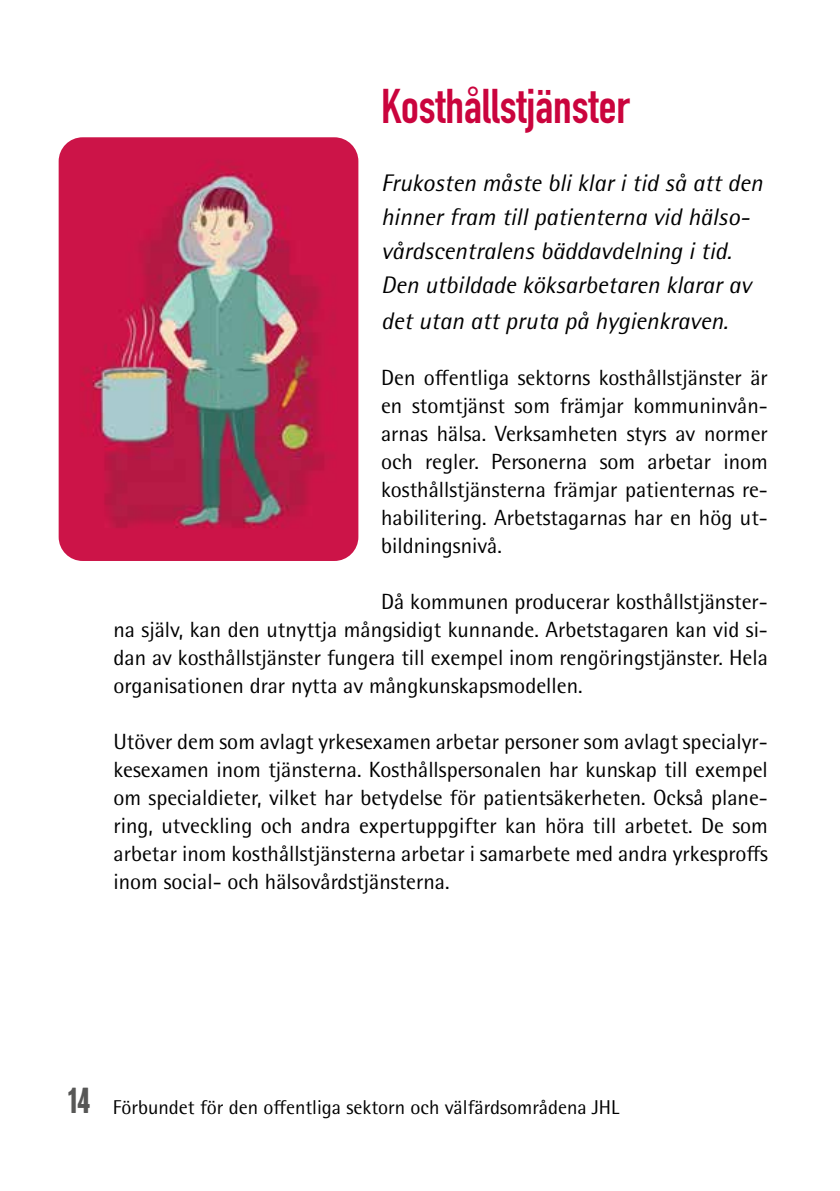
<style>
.page{position:relative;width:840px;height:1191px;background:#fff}
.page>*{position:absolute;margin:0;border:0;box-sizing:border-box;transform-origin:0 0}
.t1{font:48px "DIN Engschrift Std";color:#ca043d}
.t2{font:italic 24px/34.6px "Rotis Semi Sans Std";color:#000}
.t3{font:22px/28px "Rotis Semi Sans Std";color:#000;text-align:justify}
.t4{font:20px "Rotis Semi Sans Std";color:#000}
.s1{font-family:"Franchise";font-weight:700;font-size:36px;color:#575756}
</style>
<div class="page">
<img style="left:59px;top:137px;width:299px;height:424px">
<h1 class="t1" style="left:381px;top:78px;width:250px">Kosthållstjänster</h1>
<p class="t2" style="left:381px;top:165px;width:383px">Frukosten måste bli klar i tid så att den hinner fram till patienterna vid hälso&shy;vårdscentralens bäddavdelning i tid.<br>Den utbildade köksarbetaren klarar av det utan att pruta på hygienkraven.</p>
<p class="t3" style="left:381px;top:364px;width:388px">Den offentliga sektorns kosthållstjänster är en stomtjänst som främjar kommuninvån&shy;arnas hälsa. Verksamheten styrs av normer och regler. Personerna som arbetar inom kosthållstjänsterna främjar patienternas re&shy;habilitering. Arbetstagarnas har en hög ut&shy;bildningsnivå.</p>
<p class="t3" style="left:113px;top:588px;width:655px;text-indent:267px">Då kommunen producerar kosthållstjänster&shy;na själv, kan den utnyttja mångsidigt kunnande. Arbetstagaren kan vid si&shy;dan av kosthållstjänster fungera till exempel inom rengöringstjänster. Hela organisationen drar nytta av mångkunskapsmodellen.</p>
<p class="t3" style="left:113px;top:728px;width:655px">Utöver dem som avlagt yrkesexamen arbetar personer som avlagt specialyr&shy;kesexamen inom tjänsterna. Kosthållspersonalen har kunskap till exempel om specialdieter, vilket har betydelse för patientsäkerheten. Också plane&shy;ring, utveckling och andra expertuppgifter kan höra till arbetet. De som arbetar inom kosthållstjänsterna arbetar i samarbete med andra yrkesproffs inom social- och hälsovårdstjänsterna.</p>
<p class="t4" style="left:67px;top:1095px;width:553px"><span class="s1">14</span> Förbundet för den offentliga sektorn och välfärdsområdena JHL</p>
</div>
